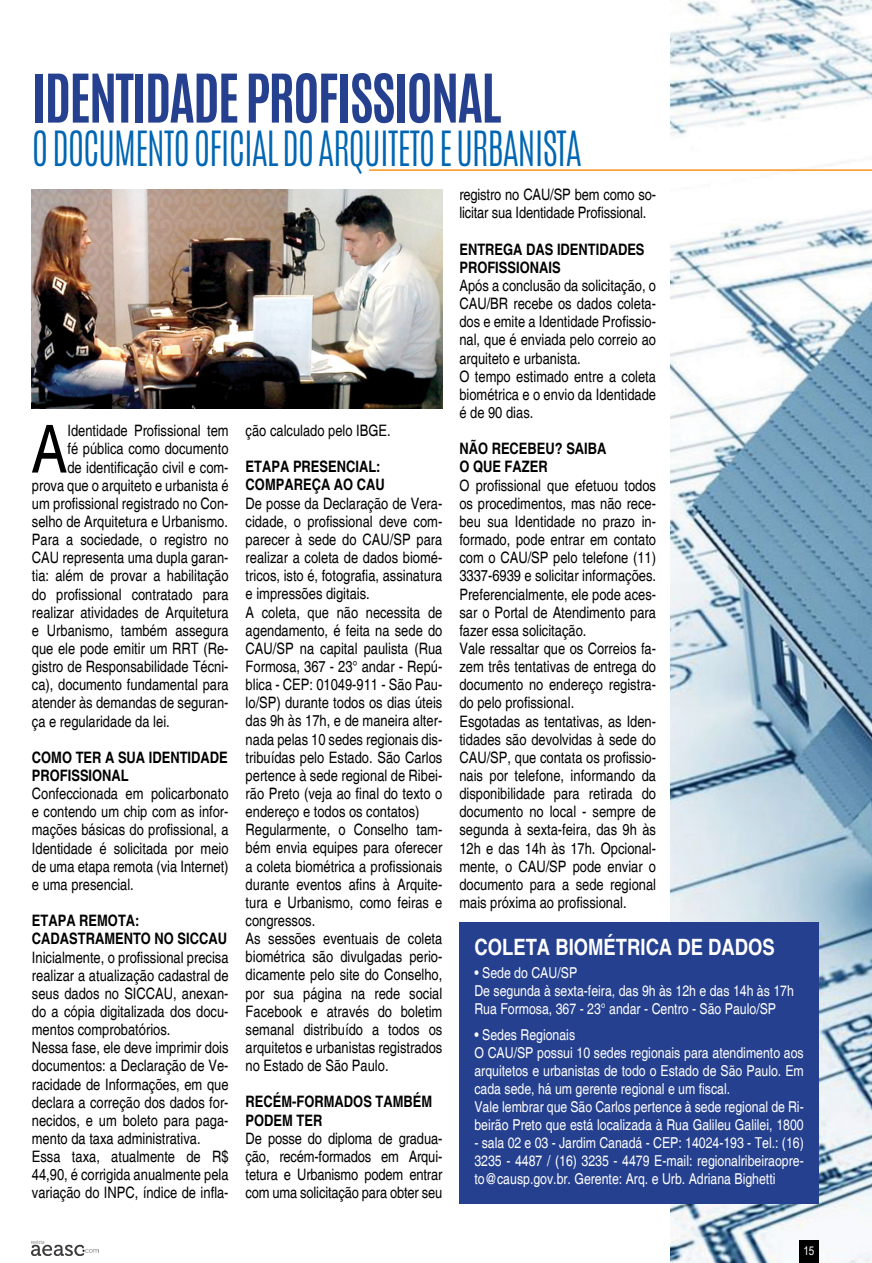
<style>
.page{position:relative;width:872px;height:1263px;background:#fff}
.page>*{position:absolute;margin:0;border:0;box-sizing:border-box;transform-origin:0 0}
.t1{font:condensed 66.3px "Helvetica";color:#000}
.t2{font:700 57px "Antonio";letter-spacing:-.035em;color:#25408f;scale:.95 1}
.t3{font:300 40.5px "Antonio";letter-spacing:-.035em;color:#0066b3;scale:.95 1}
.t4{font:700 condensed 22.5px "Helvetica";color:#fff}
.t5{font:condensed 15.75px/18.1px "Helvetica";color:#000}
.t6{font:700 condensed 15.75px/18.1px "Helvetica";color:#000}
.t7{font:condensed 15px/18px "Helvetica";color:#fff}
.t8{font:12px "Arial Narrow";color:#fff}
</style>
<div class="page">
<img style="left:670px;top:0;width:202px;height:1263px">
<img style="left:32px;top:202px;width:410px;height:207px">
<svg style="left:31px;top:189px;width:412px;height:13px;background:#beb3aa"></svg>
<hr style="left:369px;top:169px;width:503px;height:2px;background:#f7941e">
<div style="left:459px;top:922px;width:360px;height:281px;background:#25408f"></div>
<div style="left:799px;top:1240px;width:20px;height:23px;background:#000"></div>
<img style="left:32px;top:1240px;width:66px;height:15px">
<h2 class="t2" style="left:32px;top:55px;width:496px">IDENTIDADE PROFISSIONAL</h2>
<h3 class="t3" style="left:32px;top:120px;width:580px">O DOCUMENTO OFICIAL DO ARQUITETO E URBANISTA</h3>
<h1 class="t1" style="left:31px;top:410px;width:38px">A</h1>
<p class="t5" style="left:67px;top:422px;width:163px">Identidade Profissional tem</p>
<p class="t5" style="left:67px;top:440px;width:163px">fé pública como documento</p>
<p class="t5" style="left:67px;top:458px;width:163px">de identificação civil e com-</p>
<p class="t5" style="left:32px;top:476px;width:198px">prova que o arquiteto e urbanista é</p>
<p class="t5" style="left:32px;top:494px;width:198px">um profissional registrado no Con-</p>
<p class="t5" style="left:32px;top:512px;width:197px">selho de Arquitetura e Urbanismo.</p>
<p class="t5" style="left:32px;top:531px;width:198px">Para a sociedade, o registro no</p>
<p class="t5" style="left:32px;top:549px;width:198px">CAU representa uma dupla garan-</p>
<p class="t5" style="left:32px;top:567px;width:198px">tia: além de provar a habilitação</p>
<p class="t5" style="left:32px;top:585px;width:198px">do profissional contratado para</p>
<p class="t5" style="left:32px;top:603px;width:198px">realizar atividades de Arquitetura</p>
<p class="t5" style="left:32px;top:621px;width:198px">e Urbanismo, também assegura</p>
<p class="t5" style="left:32px;top:639px;width:198px">que ele pode emitir um RRT (Re-</p>
<p class="t5" style="left:32px;top:658px;width:198px">gistro de Responsabilidade Técni-</p>
<p class="t5" style="left:32px;top:676px;width:198px">ca), documento fundamental para</p>
<p class="t5" style="left:32px;top:694px;width:198px">atender às demandas de seguran-</p>
<p class="t5" style="left:32px;top:712px;width:139px">ça e regularidade da lei.</p>
<p class="t6" style="left:32px;top:748px;width:197px">COMO TER A SUA IDENTIDADE<br>PROFISSIONAL</p>
<p class="t5" style="left:32px;top:785px;width:198px;text-align:justify">Confeccionada em policarbonato e contendo um chip com as infor&shy;mações básicas do profissional, a Identidade é solicitada por meio de uma etapa remota (via Internet) e uma presencial.</p>
<p class="t6" style="left:32px;top:912px;width:197px">ETAPA REMOTA:<br>CADASTRAMENTO NO SICCAU</p>
<p class="t5" style="left:32px;top:948px;width:198px">Inicialmente, o profissional precisa realizar a atualização cadastral de seus dados no SICCAU, anexan&shy;do a cópia digitalizada dos docu&shy;mentos comprobatórios.<br>Nessa fase, ele deve imprimir dois documentos: a Declaração de Ve&shy;racidade de Informações, em que declara a correção dos dados for&shy;necidos, e um boleto para paga&shy;mento da taxa administrativa.<br>Essa taxa, atualmente de R$<br>44,90, é corrigida anualmente pela variação do INPC, índice de infla-</p>
<p class="t5" style="left:246px;top:422px;width:147px">ção calculado pelo IBGE.</p>
<p class="t6" style="left:246px;top:458px;width:141px">ETAPA PRESENCIAL:<br>COMPAREÇA AO CAU</p>
<p class="t5" style="left:246px;top:494px;width:198px">De posse da Declaração de Vera&shy;cidade, o profissional deve com&shy;parecer à sede do CAU/SP para realizar a coleta de dados biomé&shy;tricos, isto é, fotografia, assinatura e impressões digitais.<br>A coleta, que não necessita de agendamento, é feita na sede do<br>CAU/SP na capital paulista (Rua<br>Formosa, 367 - 23° andar - Repú&shy;blica - CEP: 01049-911 - São Pau&shy;lo/SP) durante todos os dias úteis das 9h às 17h, e de maneira alter&shy;nada pelas 10 sedes regionais dis&shy;tribuídas pelo Estado. São Carlos pertence à sede regional de Ribei&shy;rão Preto (veja ao final do texto o endereço e todos os contatos)<br>Regularmente, o Conselho tam&shy;bém envia equipes para oferecer a coleta biométrica a profissionais durante eventos afins à Arquite&shy;tura e Urbanismo, como feiras e congressos.<br>As sessões eventuais de coleta biométrica são divulgadas perio&shy;dicamente pelo site do Conselho, por sua página na rede social<br>Facebook e através do boletim semanal distribuído a todos os arquitetos e urbanistas registrados no Estado de São Paulo.</p>
<p class="t6" style="left:246px;top:1093px;width:188px">RECÉM-FORMADOS TAMBÉM<br>PODEM TER</p>
<p class="t5" style="left:246px;top:1129px;width:198px;text-align:justify">De posse do diploma de gradua&shy;ção, recém-formados em Arqui&shy;tetura e Urbanismo podem entrar com uma solicitação para obter seu</p>
<p class="t5" style="left:459px;top:186px;width:198px">registro no CAU/SP bem como so&shy;licitar sua Identidade Profissional.</p>
<p class="t6" style="left:459px;top:240px;width:187px">ENTREGA DAS IDENTIDADES<br>PROFISSIONAIS</p>
<p class="t5" style="left:459px;top:277px;width:198px">Após a conclusão da solicitação, o<br>CAU/BR recebe os dados coleta&shy;dos e emite a Identidade Profissio&shy;nal, que é enviada pelo correio ao arquiteto e urbanista.<br>O tempo estimado entre a coleta biométrica e o envio da Identidade é de 90 dias.</p>
<p class="t6" style="left:459px;top:440px;width:149px">NÃO RECEBEU? SAIBA<br>O QUE FAZER</p>
<p class="t5" style="left:459px;top:476px;width:198px">O profissional que efetuou todos os procedimentos, mas não rece&shy;beu sua Identidade no prazo in&shy;formado, pode entrar em contato com o CAU/SP pelo telefone (11)<br>3337-6939 e solicitar informações.<br>Preferencialmente, ele pode aces&shy;sar o Portal de Atendimento para fazer essa solicitação.<br>Vale ressaltar que os Correios fa&shy;zem três tentativas de entrega do documento no endereço registra&shy;do pelo profissional.<br>Esgotadas as tentativas, as Iden&shy;tidades são devolvidas à sede do<br>CAU/SP, que contata os profissio&shy;nais por telefone, informando da disponibilidade para retirada do documento no local - sempre de segunda à sexta-feira, das 9h às<br>12h e das 14h às 17h. Opcional&shy;mente, o CAU/SP pode enviar o documento para a sede regional mais próxima ao profissional.</p>
<h3 class="t4" style="left:474px;top:934px;width:302px">COLETA BIOMÉTRICA DE DADOS</h3>
<p class="t7" style="left:474px;top:963px;width:321px">• Sede do CAU/SP<br>De segunda à sexta-feira, das 9h às 12h e das 14h às 17h<br>Rua Formosa, 367 - 23° andar - Centro - São Paulo/SP</p>
<p class="t7" style="left:474px;top:1026px;width:331px">• Sedes Regionais<br>O CAU/SP possui 10 sedes regionais para atendimento aos arquitetos e urbanistas de todo o Estado de São Paulo. Em cada sede, há um gerente regional e um fiscal.<br>Vale lembrar que São Carlos pertence à sede regional de Ri&shy;beirão Preto que está localizada à Rua Galileu Galilei, 1800</p>
<p class="t7" style="left:474px;top:1134px;width:331px;text-align:justify">- sala 02 e 03 - Jardim Canadá - CEP: 14024-193 - Tel.: (16)<br>3235 - 4487 / (16) 3235 - 4479 E-mail: regionalribeiraopre&shy;to@causp.gov.br. Gerente: Arq. e Urb. Adriana Bighetti</p>
<p class="t8" style="left:803px;top:1242px;width:12px">15</p>
</div>
